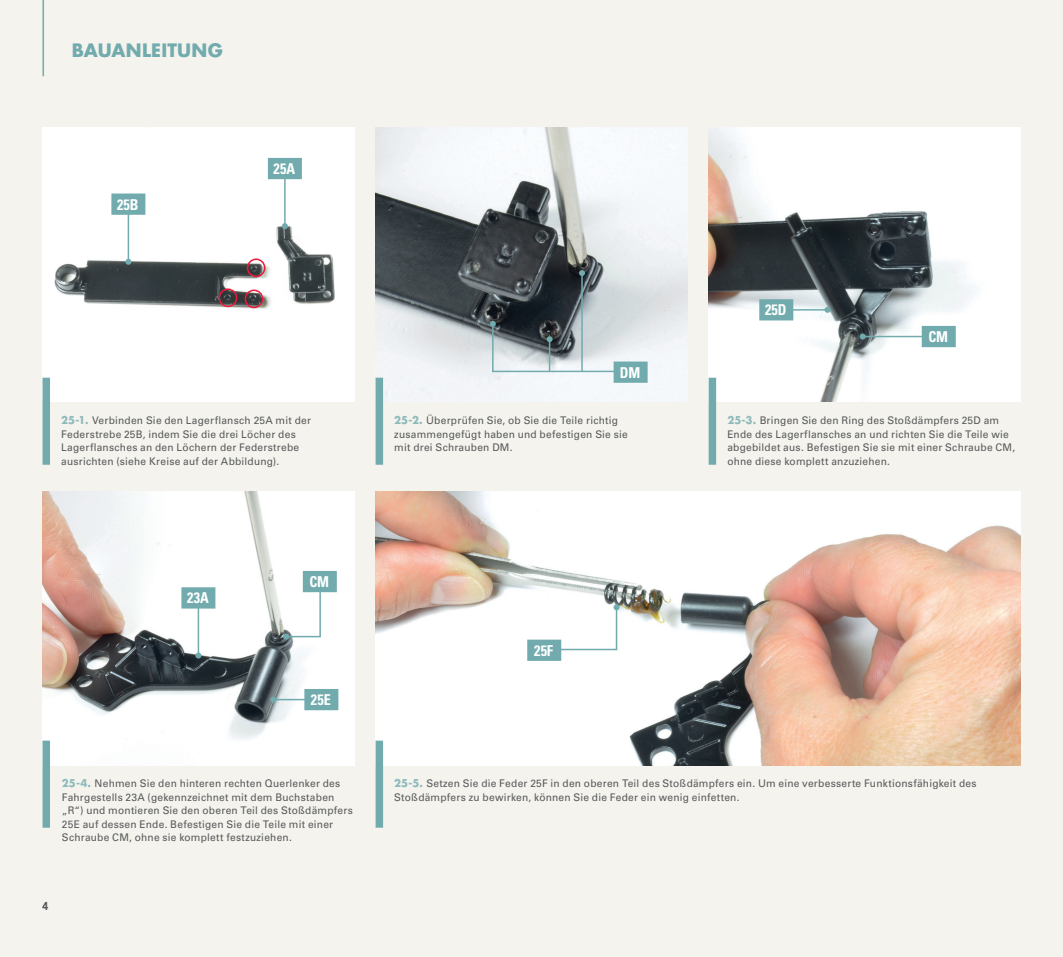
<style>
.page{position:relative;width:1063px;height:957px;background:#f4f3ed}
.page>*{position:absolute;margin:0;border:0;box-sizing:border-box;transform-origin:0 0}
.t1{font:700 18px "Futura Std";letter-spacing:.015em;color:#72abae}
.MONTAGGIO_step_codic{font:700 condensed 15px "Univers LT Std";color:#fff;scale:.95 1}
.t2{font:12px "Coolvetica Rg";color:#57585a}
.MONTAGGIO_DIDA{font:10.5px/13.5px "Univers LT Std";letter-spacing:.02em;color:#57585a}
.s1{font-family:"Futura Std";font-weight:700;color:#8ebabc}
</style>
<div class="page">
<img style="left:43px;top:491px;width:311px;height:274px">
<div style="left:43px;top:740px;width:7px;height:87px;background:#72abae"></div>
<img style="left:376px;top:128px;width:311px;height:274px">
<img style="left:709px;top:128px;width:311px;height:274px">
<img style="left:43px;top:128px;width:311px;height:274px">
<img style="left:376px;top:491px;width:644px;height:274px">
<div style="left:376px;top:378px;width:7px;height:87px;background:#72abae"></div>
<div style="left:709px;top:378px;width:7px;height:87px;background:#72abae"></div>
<div style="left:43px;top:378px;width:7px;height:87px;background:#72abae"></div>
<div style="left:376px;top:740px;width:7px;height:87px;background:#72abae"></div>
<div style="left:247px;top:258px;width:18px;height:19px;border:2px solid #ed1a3a;border-radius:50%"></div>
<div style="left:245px;top:289px;width:18px;height:19px;border:2px solid #ed1a3a;border-radius:50%"></div>
<div style="left:219px;top:288px;width:18px;height:19px;border:2px solid #ed1a3a;border-radius:50%"></div>
<hr style="left:128px;top:210px;width:1px;height:52px;background:#72abae">
<svg style="left:125px;top:259px;width:6px;height:6px"></svg>
<svg style="left:111px;top:193px;width:34px;height:22px"></svg>
<hr style="left:284px;top:175px;width:2px;height:51px;background:#72abae">
<svg style="left:282px;top:223px;width:6px;height:6px"></svg>
<svg style="left:268px;top:158px;width:34px;height:21px"></svg>
<svg style="left:490px;top:321px;width:158px;height:62px"></svg>
<hr style="left:581px;top:273px;width:2px;height:98px;background:#72abae">
<svg style="left:579px;top:270px;width:6px;height:6px"></svg>
<hr style="left:776px;top:309px;width:52px;height:2px;background:#72abae">
<svg style="left:825px;top:307px;width:6px;height:6px"></svg>
<svg style="left:759px;top:299px;width:34px;height:21px"></svg>
<hr style="left:863px;top:336px;width:76px;height:1px;background:#72abae">
<svg style="left:860px;top:333px;width:6px;height:6px"></svg>
<svg style="left:922px;top:326px;width:34px;height:21px"></svg>
<hr style="left:198px;top:604px;width:1px;height:51px;background:#72abae">
<svg style="left:195px;top:652px;width:6px;height:6px"></svg>
<svg style="left:181px;top:587px;width:34px;height:21px"></svg>
<hr style="left:273px;top:699px;width:48px;height:1px;background:#72abae">
<svg style="left:270px;top:696px;width:6px;height:6px"></svg>
<svg style="left:304px;top:689px;width:34px;height:21px"></svg>
<svg style="left:283px;top:571px;width:54px;height:68px"></svg>
<svg style="left:527px;top:604px;width:93px;height:57px"></svg>
<hr style="left:43px;top:0;width:1px;height:76px;background:#72abae">
<h1 class="t1" style="left:72px;top:39px;width:153px">BAUANLEITUNG</h1>
<p class="MONTAGGIO_step_codic" style="left:117px;top:195px;width:24px">25B</p>
<p class="MONTAGGIO_step_codic" style="left:274px;top:159px;width:24px">25A</p>
<p class="MONTAGGIO_DIDA" style="left:61px;top:414px;width:251px"><span class="s1">25-1.</span> Verbinden Sie den Lagerflansch 25A mit der Federstrebe 25B, indem Sie die drei Löcher des Lagerflansches an den Löchern der Federstrebe ausrichten (siehe Kreise auf der Abbildung).</p>
<p class="MONTAGGIO_step_codic" style="left:620px;top:363px;width:23px">DM</p>
<p class="MONTAGGIO_step_codic" style="left:765px;top:301px;width:24px">25D</p>
<p class="MONTAGGIO_step_codic" style="left:928px;top:327px;width:22px">CM</p>
<p class="MONTAGGIO_DIDA" style="left:394px;top:414px;width:235px"><span class="s1">25-2.</span> Überprüfen Sie, ob Sie die Teile richtig zusammengefügt haben und befestigen Sie sie mit drei Schrauben DM.</p>
<p class="MONTAGGIO_DIDA" style="left:727px;top:414px;width:289px"><span class="s1">25-3.</span> Bringen Sie den Ring des Stoßdämpfers 25D am Ende des Lagerflansches an und richten Sie die Teile wie abgebildet aus. Befestigen Sie sie mit einer Schraube CM, ohne diese komplett anzuziehen.</p>
<p class="MONTAGGIO_step_codic" style="left:187px;top:589px;width:24px">23A</p>
<p class="MONTAGGIO_step_codic" style="left:310px;top:572px;width:22px">CM</p>
<p class="MONTAGGIO_step_codic" style="left:311px;top:690px;width:22px">25E</p>
<p class="MONTAGGIO_DIDA" style="left:62px;top:777px;width:292px"><span class="s1">25-4.</span> Nehmen Sie den hinteren rechten Querlenker des Fahrgestells 23A (gekennzeichnet mit dem Buchstaben „R“) und montieren Sie den oberen Teil des Stoßdämpfers 25E auf dessen Ende. Befestigen Sie die Teile mit einer Schraube CM, ohne sie komplett festzuziehen.</p>
<p class="t2" style="left:43px;top:898px;width:7px">4</p>
<p class="MONTAGGIO_step_codic" style="left:534px;top:641px;width:22px">25F</p>
<p class="MONTAGGIO_DIDA" style="left:394px;top:777px;width:584px"><span class="s1">25-5.</span> Setzen Sie die Feder 25F in den oberen Teil des Stoßdämpfers ein. Um eine verbesserte Funktionsfähigkeit des<br>Stoßdämpfers zu bewirken, können Sie die Feder ein wenig einfetten.</p>
</div>
